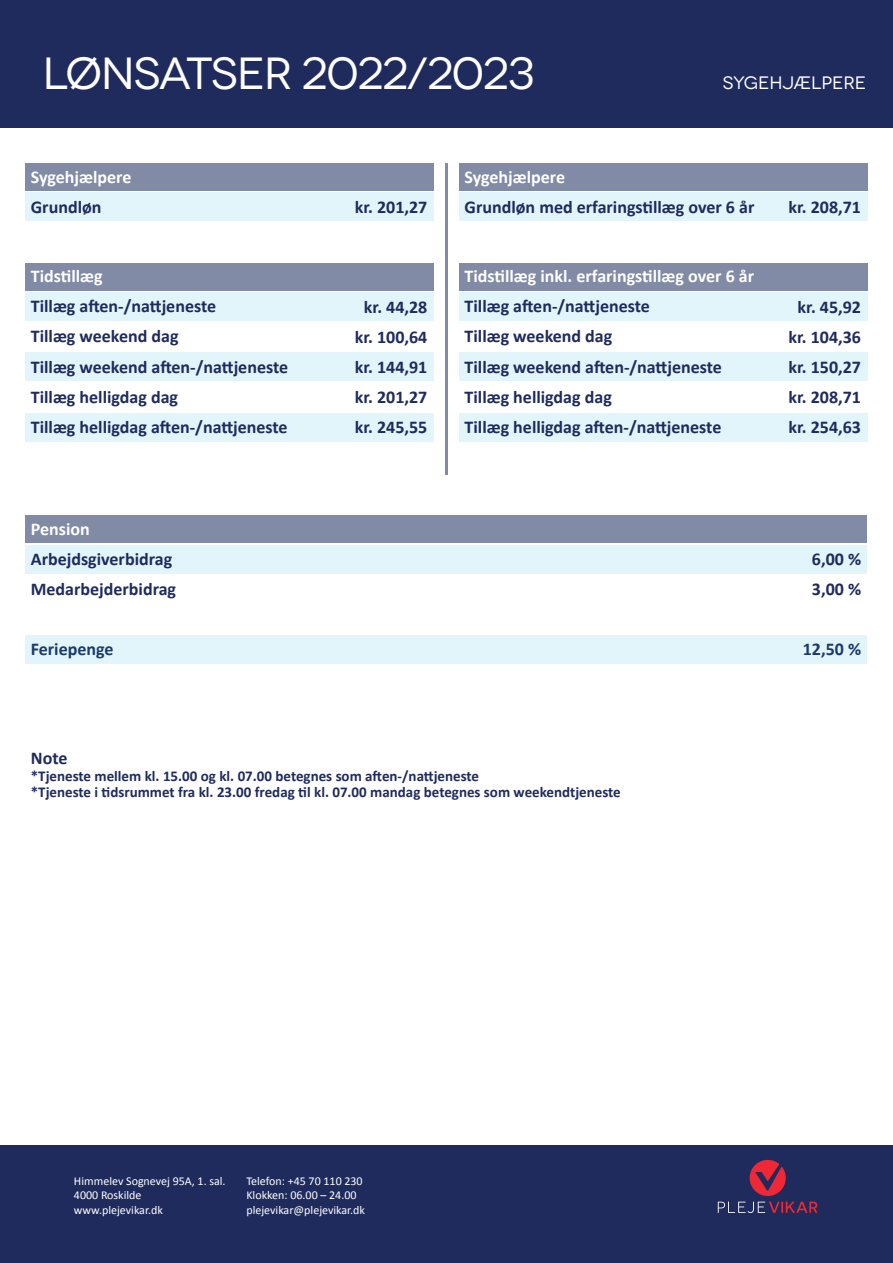
<style>
.page{position:relative;width:893px;height:1263px;background:#fff}
.page>*{position:absolute;margin:0;border:0;box-sizing:border-box;transform-origin:0 0}
.t1{font:45px "Novecentowide";letter-spacing:-.025em;color:#fff}
.t2{font:700 18px/30px "Calibri";color:#1f2b5d}
.t3{font:700 18px "Calibri";color:#fff}
.t4{font:18px "Novecentowide";color:#fff}
.t5{font:700 15px/16.5px "Calibri";color:#1f2b5d}
.t6{font:12px/14.4px "Calibri";color:#fff}
</style>
<div class="page">
<div style="left:0;top:0;width:893px;height:128px;background:#1f2b5d"></div>
<div style="left:0;top:1145px;width:893px;height:118px;background:#1f2b5d"></div>
<svg style="left:718px;top:1160px;width:100px;height:53px"></svg>
<div style="left:26px;top:293px;width:408px;height:28px;background:#e2f5fa"></div>
<div style="left:26px;top:352px;width:408px;height:29px;background:#e2f5fa"></div>
<div style="left:26px;top:414px;width:408px;height:28px;background:#e2f5fa"></div>
<div style="left:26px;top:193px;width:408px;height:28px;background:#e2f5fa"></div>
<div style="left:26px;top:163px;width:408px;height:27px;background:#828ba5"></div>
<div style="left:26px;top:263px;width:408px;height:27px;background:#828ba5"></div>
<div style="left:26px;top:545px;width:841px;height:29px;background:#e2f5fa"></div>
<div style="left:26px;top:515px;width:841px;height:28px;background:#828ba5"></div>
<div style="left:459px;top:293px;width:408px;height:28px;background:#e2f5fa"></div>
<div style="left:459px;top:352px;width:408px;height:29px;background:#e2f5fa"></div>
<div style="left:459px;top:414px;width:408px;height:28px;background:#e2f5fa"></div>
<div style="left:459px;top:193px;width:408px;height:28px;background:#e2f5fa"></div>
<div style="left:459px;top:163px;width:408px;height:27px;background:#828ba5"></div>
<div style="left:459px;top:263px;width:408px;height:27px;background:#828ba5"></div>
<hr style="left:445px;top:163px;width:3px;height:311px;background:#1c2d5c">
<div style="left:26px;top:635px;width:841px;height:28px;background:#e2f5fa"></div>
<h1 class="t1" style="left:43px;top:47px;width:493px">LØNSATSER 2022/2023</h1>
<p class="t4" style="left:723px;top:72px;width:145px">SygeHJÆLPERE</p>
<p class="t3" style="left:31px;top:164px;width:102px">Sygehjælpere</p>
<p class="t2" style="left:31px;top:191px;width:72px">Grundløn</p>
<p class="t2" style="left:355px;top:191px;width:74px">kr. 201,27</p>
<p class="t3" style="left:31px;top:264px;width:73px">Tidstillæg</p>
<p class="t2" style="left:31px;top:291px;width:259px">Tillæg aften-/nattjeneste<br>Tillæg weekend dag<br>Tillæg weekend aften-/nattjeneste<br>Tillæg helligdag dag<br>Tillæg helligdag aften-/nattjeneste</p>
<p class="t2" style="left:355px;top:291px;width:74px;text-align:center">kr. 44,28 kr. 100,64 kr. 144,91 kr. 201,27 kr. 245,55</p>
<p class="t3" style="left:31px;top:516px;width:60px">Pension</p>
<p class="t2" style="left:31px;top:543px;width:147px">Arbejdsgiverbidrag<br>Medarbejderbidrag</p>
<p class="t2" style="left:31px;top:633px;width:84px">Feriepenge</p>
<p class="t3" style="left:465px;top:164px;width:102px">Sygehjælpere</p>
<p class="t2" style="left:465px;top:191px;width:291px">Grundløn med erfaringstillæg over 6 år</p>
<p class="t2" style="left:788px;top:191px;width:74px">kr. 208,71</p>
<p class="t3" style="left:465px;top:264px;width:291px">Tidstillæg inkl. erfaringstillæg over 6 år</p>
<p class="t2" style="left:465px;top:291px;width:259px">Tillæg aften-/nattjeneste<br>Tillæg weekend dag<br>Tillæg weekend aften-/nattjeneste<br>Tillæg helligdag dag<br>Tillæg helligdag aften-/nattjeneste</p>
<p class="t2" style="left:788px;top:291px;width:74px;text-align:center">kr. 45,92 kr. 104,36 kr. 150,27 kr. 208,71 kr. 254,63</p>
<p class="t2" style="left:812px;top:543px;width:51px">6,00 %<br>3,00 %</p>
<p class="t2" style="left:803px;top:633px;width:60px">12,50 %</p>
<p class="t2" style="left:31px;top:742px;width:38px">Note</p>
<p class="t5" style="left:31px;top:767px;width:591px">*Tjeneste mellem kl. 15.00 og kl. 07.00 betegnes som aften-/nattjeneste<br>*Tjeneste i tidsrummet fra kl. 23.00 fredag til kl. 07.00 mandag betegnes som weekendtjeneste</p>
<p class="t6" style="left:74px;top:1173px;width:153px">Himmelev Sognevej 95A, 1. sal.<br>4000 Roskilde www.plejevikar.dk</p>
<p class="t6" style="left:246px;top:1173px;width:120px">Telefon: +45 70 110 230<br>Klokken: 06.00 – 24.00 plejevikar@plejevikar.dk</p>
</div>
